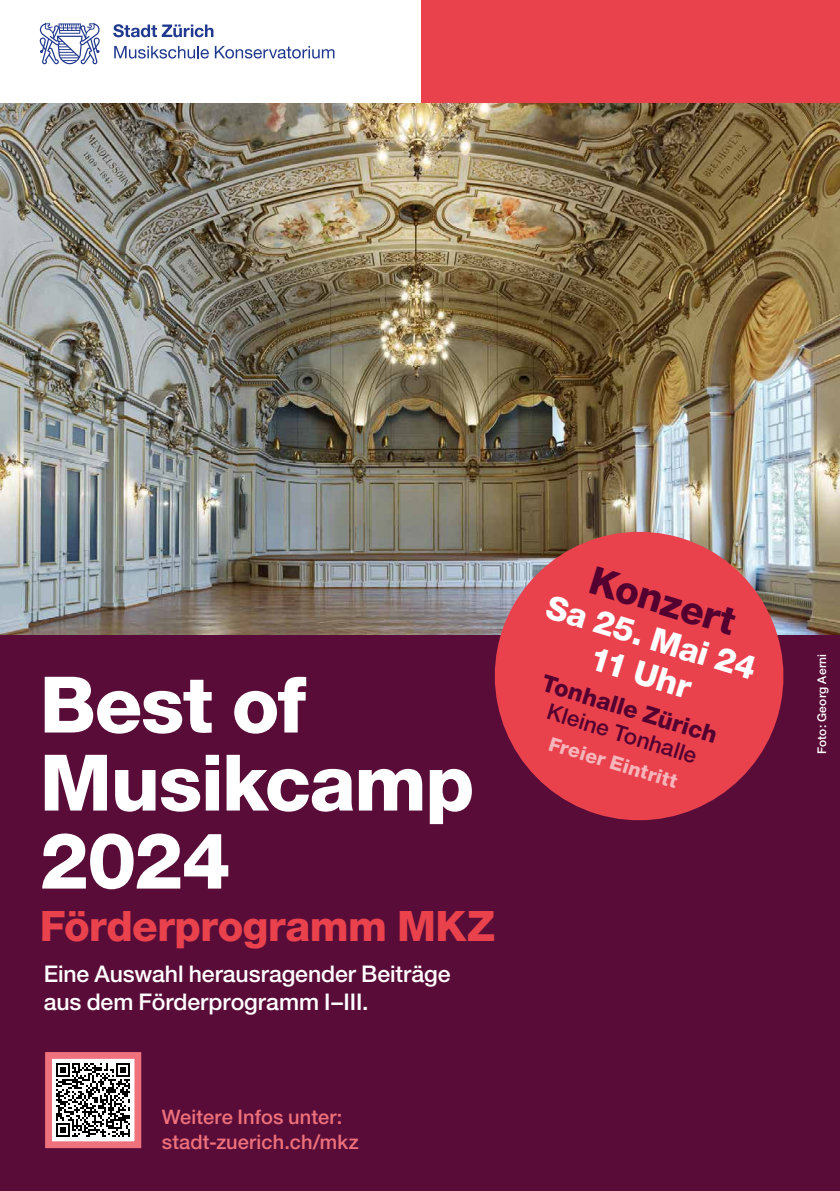
<style>
.page{position:relative;width:840px;height:1191px;background:#fff}
.page>*{position:absolute;margin:0;border:0;box-sizing:border-box;transform-origin:0 0}
.t1{font:800 78px/78px "Helvetica Neue LT Pro";letter-spacing:-.02em;color:#fff}
.t2{font:800 42px "Helvetica Neue LT Pro";letter-spacing:-.015em;color:#e9424d}
.t3{font:800 38.8px "Helvetica Neue LT Pro";color:#530031}
.t4{font:800 33px/36.6px "Helvetica Neue LT Pro";color:#fff;text-align:center}
.t5{font:800 23.4px "Helvetica Neue LT Pro";color:#530031}
.t6{font:500 23px/28px "Helvetica Neue LT Pro";color:#fff}
.t7{font:500 22.4px "Helvetica Neue LT Pro";color:#530031}
.t8{font:500 20px/25px "Helvetica Neue LT Pro";letter-spacing:.005em;color:#ee717b}
.t9{font:800 19.4px "Helvetica Neue LT Pro";color:#f6b6bc}
.t10{font:500 12px "Helvetica Neue LT Pro";letter-spacing:.025em;color:#fff}
</style>
<div class="page">
<img style="left:0;top:102px;width:839px;height:534px">
<div style="left:0;top:636px;width:839px;height:555px;background:#5a0c38"></div>
<div style="left:420px;top:0;width:419px;height:102px;background:#e9424d"></div>
<svg style="left:114px;top:46px;width:95px;height:13px"></svg>
<svg style="left:215px;top:46px;width:119px;height:13px"></svg>
<svg style="left:113px;top:24px;width:100px;height:13px"></svg>
<svg style="left:40px;top:23px;width:60px;height:41px"></svg>
<svg style="left:477px;top:515px;width:323px;height:306px;fill:#e9424d"></svg>
<div style="left:48px;top:1055px;width:90px;height:89px;background:#fff"></div>
<svg style="left:56px;top:1063px;width:74px;height:73px"></svg>
<div style="left:45px;top:1052px;width:96px;height:96px;border:7px solid #ee717b"></div>
<h1 class="t1" style="left:40px;top:665px;width:267px">Best of</h1>
<h1 class="t1" style="left:40px;top:743px;width:436px">Musikcamp<br>2024</h1>
<h2 class="t2" style="left:40px;top:900px;width:457px">Förderprogramm MKZ</h2>
<p class="t6" style="left:44px;top:960px;width:408px">Eine Auswahl herausragender Beiträge aus dem Förderprogramm I–III.</p>
<p class="t8" style="left:162px;top:1104px;width:198px">Weitere Infos unter: stadt-zuerich.ch/mkz</p>
<h3 class="t3" style="left:597px;top:556px;width:152px;rotate:17deg">Konzert</h3>
<h3 class="t4" style="left:552px;top:588px;width:219px;rotate:17deg">Sa 25. Mai 24<br>11 Uhr</h3>
<p class="t5" style="left:546px;top:669px;width:183px;rotate:17deg">Tonhalle Zürich</p>
<p class="t7" style="left:551px;top:698px;width:157px;rotate:17deg">Kleine Tonhalle</p>
<p class="t9" style="left:552px;top:732px;width:135px;rotate:17deg">Freier Eintritt</p>
<p class="t10" style="left:814px;top:754px;width:102px;rotate:-90deg">Foto: Georg Aerni</p>
</div>
